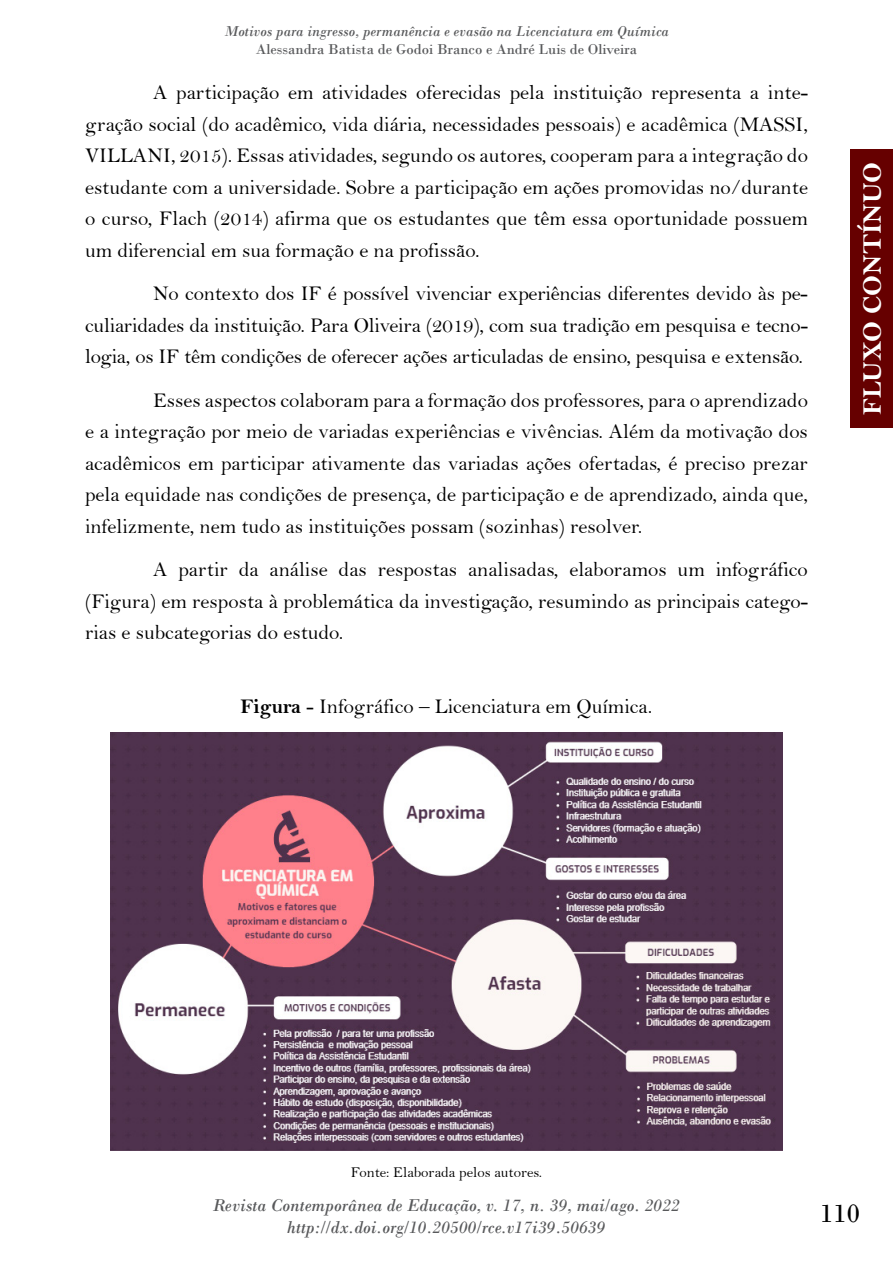
<style>
.page{position:relative;width:893px;height:1263px;background:#fff}
.page>*{position:absolute;margin:0;border:0;box-sizing:border-box;transform-origin:0 0}
.t1{font:27px "Bell MT Bold";color:#fff}
.t2{font:27px "Bodoni";color:#000}
.t3{font:21px/31.5px "Bell";color:#000;text-align:justify}
.t4{font:italic 18px/21.6px "Bodoni";color:#58595b;text-align:center}
.t5{font:italic 15px "Bodoni";color:#58595b}
.t6{font:15px "Bodoni";color:#58595b}
.t7{font:15px "Bell";color:#000}
.s1{font-family:"Bell MT Bold"}
</style>
<div class="page">
<div style="left:850px;top:149px;width:43px;height:278px;background:#600"></div>
<img style="left:110px;top:733px;width:673px;height:417px">
<p class="t5" style="left:224px;top:22px;width:446px">Motivos para ingresso, permanência e evasão na Licenciatura em Química</p>
<p class="t6" style="left:256px;top:40px;width:383px">Alessandra Batista de Godoi Branco e André Luis de Oliveira</p>
<p class="t3" style="left:85px;top:77px;width:724px;text-indent:68px">A participação em atividades oferecidas pela instituição representa a inte&shy;gração social (do acadêmico, vida diária, necessidades pessoais) e acadêmica (MASSI, VILLANI, 2015). Essas atividades, segundo os autores, cooperam para a integração do estudante com a universidade. Sobre a participação em ações promovidas no/durante o curso, Flach (2014) afirma que os estudantes que têm essa oportunidade possuem um diferencial em sua formação e na profissão.</p>
<p class="t3" style="left:85px;top:278px;width:724px;text-indent:68px">No contexto dos IF é possível vivenciar experiências diferentes devido às pe&shy;culiaridades da instituição. Para Oliveira (2019), com sua tradição em pesquisa e tecno&shy;logia, os IF têm condições de oferecer ações articuladas de ensino, pesquisa e extensão.</p>
<p class="t3" style="left:85px;top:384px;width:724px;text-indent:68px">Esses aspectos colaboram para a formação dos professores, para o aprendizado e a integração por meio de variadas experiências e vivências. Além da motivação dos acadêmicos em participar ativamente das variadas ações ofertadas, é preciso prezar pela equidade nas condições de presença, de participação e de aprendizado, ainda que, infelizmente, nem tudo as instituições possam (sozinhas) resolver.</p>
<p class="t3" style="left:85px;top:554px;width:724px;text-indent:68px">A partir da análise das respostas analisadas, elaboramos um infográfico (Figura) em resposta à problemática da investigação, resumindo as principais catego&shy;rias e subcategorias do estudo.</p>
<p class="t3" style="left:241px;top:691px;width:413px"><span class="s1">Figura</span> - Infográfico – Licenciatura em Química.</p>
<p class="t1" style="left:856px;top:415px;width:254px;rotate:-90deg">FLUXO CONTÍNUO</p>
<p class="t7" style="left:351px;top:1163px;width:193px">Fonte: Elaborada pelos autores.</p>
<p class="t4" style="left:213px;top:1194px;width:469px">Revista Contemporânea de Educação, v. 17, n. 39, mai/ago. 2022 http://dx.doi.org/10.20500/rce.v17i39.50639</p>
<p class="t2" style="left:820px;top:1197px;width:41px">110</p>
</div>
